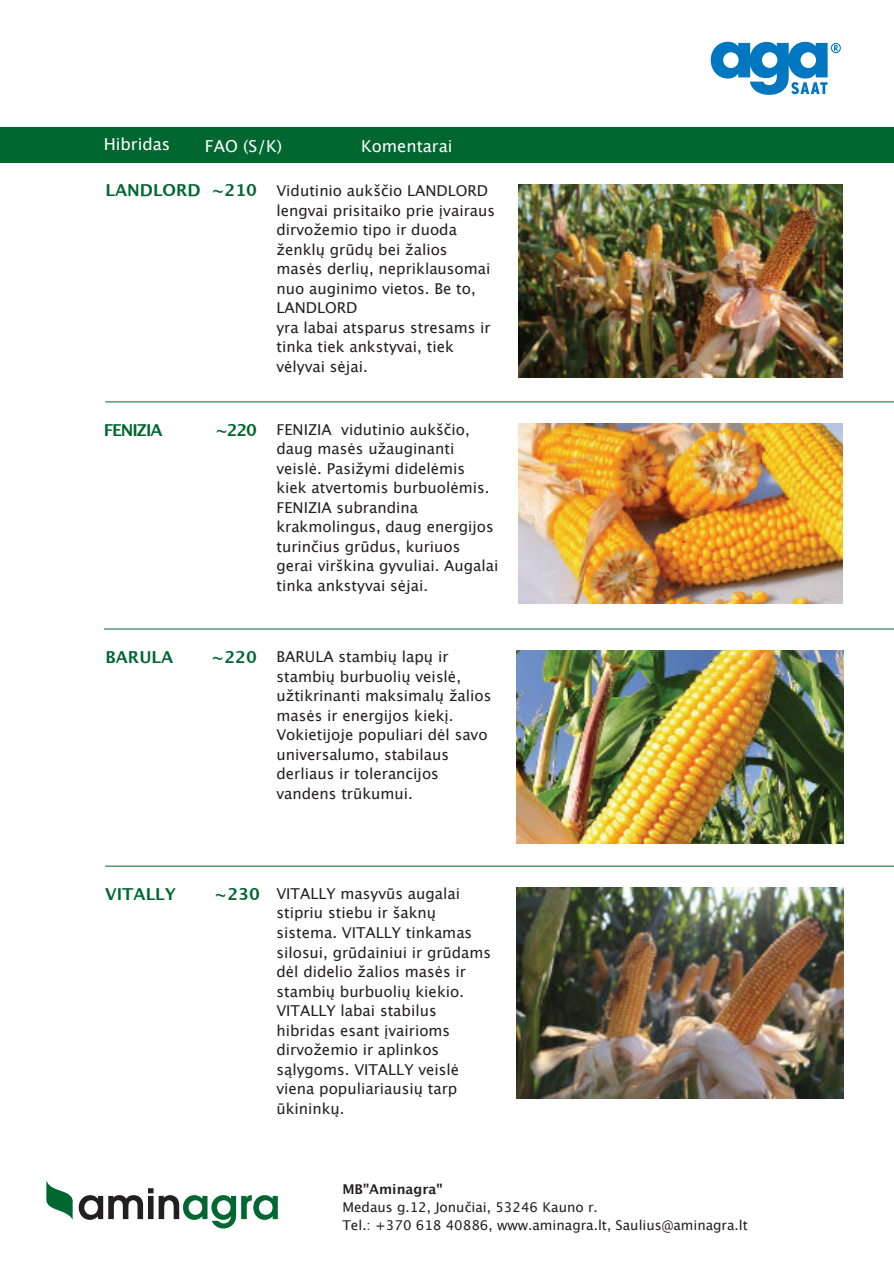
<style>
.page{position:relative;width:894px;height:1264px;background:#fff}
.page>*{position:absolute;margin:0;border:0;box-sizing:border-box;transform-origin:0 0}
.t1{font:700 16.5px "Lucida Grande";color:#006730}
.t2{font:16.5px "Lucida Grande";color:#fff}
.t3{font:700 16.5px "Lucida Grande";letter-spacing:-.075em;color:#006730}
.t4{font:15px/19.5px "Lucida Grande";color:#231f20}
.t5{font:13.5px/18px "Lucida Grande";color:#231f20}
.t6{font:700 13.5px "Lucida Grande";color:#231f20}
.s1{font-weight:700;font-size:16.5px;color:#006730}
</style>
<div class="page">
<svg style="left:79px;top:1188px;width:199px;height:40px"></svg>
<svg style="left:46px;top:1180px;width:27px;height:40px"></svg>
<div style="left:0;top:127px;width:893px;height:36px;background:#006730"></div>
<hr style="left:105px;top:401px;width:788px;height:1px;background:#006730">
<hr style="left:104px;top:628px;width:789px;height:1px;background:#006730">
<hr style="left:105px;top:865px;width:788px;height:1px;background:#006730">
<img style="left:516px;top:887px;width:326px;height:211px">
<svg style="left:710px;top:42px;width:130px;height:53px"></svg>
<img style="left:516px;top:650px;width:326px;height:193px">
<img style="left:518px;top:423px;width:324px;height:180px">
<img style="left:518px;top:184px;width:324px;height:193px">
<p class="t2" style="left:104px;top:137px;width:68px">Hibridas</p>
<p class="t2" style="left:205px;top:139px;width:79px">FAO (S/K)</p>
<p class="t2" style="left:361px;top:139px;width:93px">Komentarai</p>
<p class="t1" style="left:105px;top:183px;width:153px">LANDLORD ~210</p>
<p class="t4" style="left:276px;top:182px;width:220px">Vidutinio aukščio LANDLORD lengvai prisitaiko prie įvairaus dirvožemio tipo ir duoda ženklų grūdų bei žalios masės derlių, nepriklausomai nuo auginimo vietos. Be to,<br>LANDLORD<br>yra labai atsparus stresams ir tinka tiek ankstyvai, tiek vėlyvai sėjai.</p>
<p class="t3" style="left:104px;top:423px;width:60px">FENIZIA</p>
<p class="t4" style="left:276px;top:421px;width:223px;text-indent:-61px"><span class="s1">~220</span> FENIZIA vidutinio aukščio, daug masės užauginanti veislė. Pasižymi didelėmis kiek atvertomis burbuolėmis.<br>FENIZIA subrandina krakmolingus, daug energĳos turinčius grūdus, kuriuos gerai virškina gyvuliai. Augalai tinka ankstyvai sėjai.</p>
<p class="t1" style="left:105px;top:650px;width:69px">BARULA</p>
<p class="t1" style="left:211px;top:650px;width:47px">~220</p>
<p class="t4" style="left:276px;top:648px;width:216px">BARULA stambių lapų ir stambių burbuolių veislė, užtikrinanti maksimalų žalios masės ir energĳos kiekį.<br>Vokietĳoje populiari dėl savo universalumo, stabilaus derliaus ir tolerancĳos vandens trūkumui.</p>
<p class="t1" style="left:105px;top:886px;width:72px">VITALLY</p>
<p class="t4" style="left:276px;top:884px;width:216px;text-indent:-62px"><span class="s1">~230</span> VITALLY masyvūs augalai stipriu stiebu ir šaknų sistema. VITALLY tinkamas silosui, grūdainiui ir grūdams dėl didelio žalios masės ir stambių burbuolių kiekio.<br>VITALLY labai stabilus hibridas esant įvairioms dirvožemio ir aplinkos sąlygoms. VITALLY veislė viena populiariausių tarp ūkininkų.</p>
<p class="t6" style="left:342px;top:1183px;width:102px">MB"Aminagra"</p>
<p class="t5" style="left:342px;top:1199px;width:407px">Medaus g.12, Jonučiai, 53246 Kauno r.<br>Tel.: +370 618 40886, www.aminagra.lt, Saulius@aminagra.lt</p>
</div>
